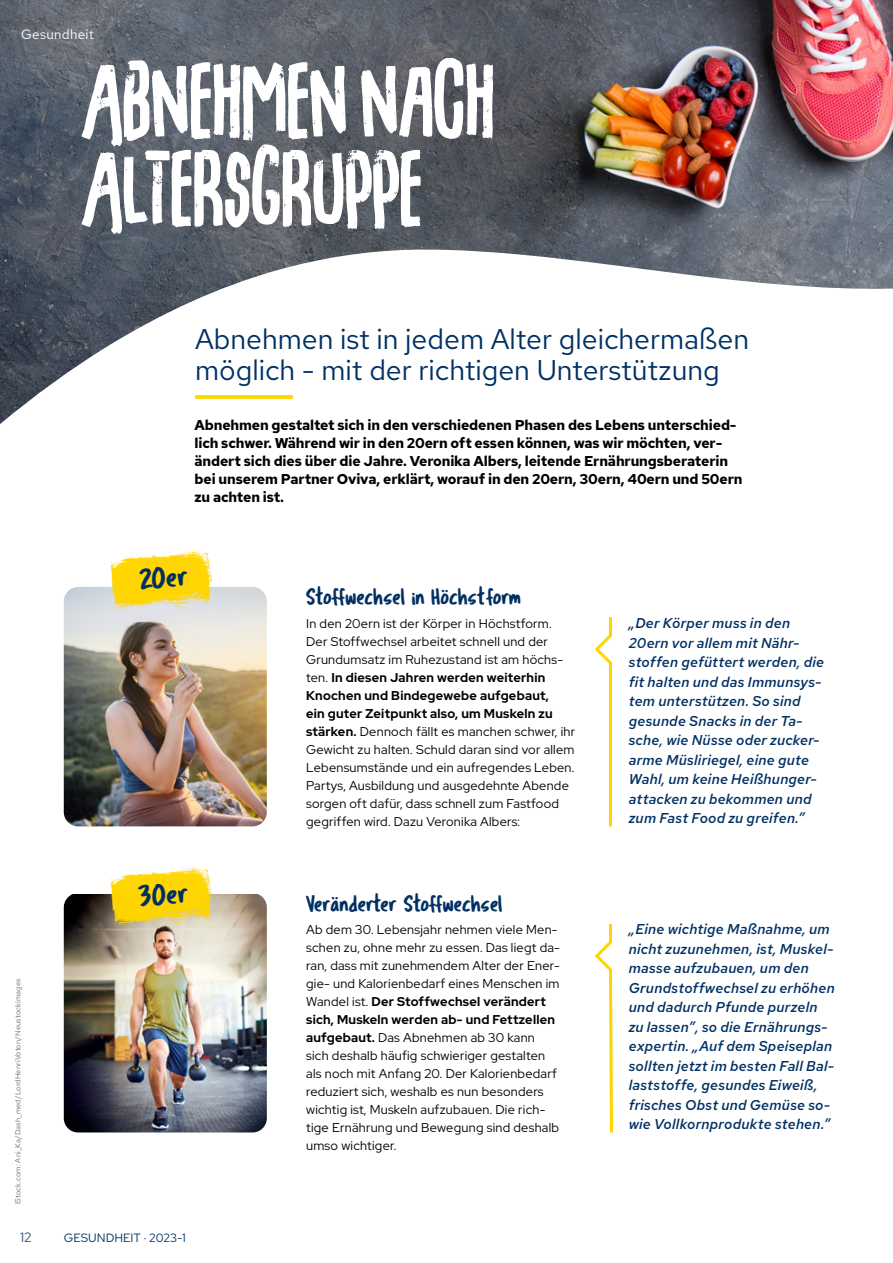
<style>
.page{position:relative;width:893px;height:1263px;background:#fff}
.page>*{position:absolute;margin:0;border:0;box-sizing:border-box;transform-origin:0 0}
.t1{font:108px/87.6px "Filmgoer";letter-spacing:-.01em;color:#fff}
.t2{font:30.75px "Tragic Marker";color:#003063}
.t3{font:28.5px/31.5px "Red Hat Text";color:#003063}
.t4{font:24px "Tragic Marker";letter-spacing:-.01em;color:#003063;scale:.95 1}
.t5{font:italic 500 14.25px/19.5px "Red Hat Text";letter-spacing:.015em;color:#003063}
.t6{font:700 14.25px/18px "Red Hat Text";letter-spacing:-.01em;color:#000}
.t7{font:13.5px "Red Hat Text";letter-spacing:.02em;color:#fff}
.t8{font:13.5px "Red Hat Text";color:#2f4b7d}
.t9{font:12.75px/18px "Red Hat Display";letter-spacing:.02em;color:#000}
.t10{font:12px "Red Hat Text";color:#003063}
.t11{font:7.5px "Red Hat Text";letter-spacing:.02em;color:#706f6f}
.s1{font-weight:700}
</style>
<div class="page">
<img style="left:0;top:0;width:893px;height:424px">
<svg style="left:195px;top:395px;width:98px;height:4px"></svg>
<img style="left:64px;top:587px;width:203px;height:239px">
<svg style="left:594px;top:617px;width:18px;height:210px"></svg>
<img style="left:110px;top:550px;width:104px;height:66px">
<img style="left:64px;top:894px;width:203px;height:238px">
<svg style="left:594px;top:923px;width:19px;height:210px"></svg>
<img style="left:110px;top:866px;width:104px;height:67px">
<p class="t7" style="left:21px;top:26px;width:74px">Gesundheit</p>
<h1 class="t1" style="left:81px;top:56px;width:416px">ABNEHMEN NACH<br>ALTERSGRUPPE</h1>
<p class="t3" style="left:195px;top:322px;width:556px">Abnehmen ist in jedem Alter gleichermaßen möglich - mit der richtigen Unterstützung</p>
<p class="t6" style="left:195px;top:416px;width:549px">Abnehmen gestaltet sich in den verschiedenen Phasen des Lebens unterschied&shy;lich schwer. Während wir in den 20ern oft essen können, was wir möchten, ver&shy;ändert sich dies über die Jahre. Veronika Albers, leitende Ernährungsberaterin bei unserem Partner Oviva, erklärt, worauf in den 20ern, 30ern, 40ern und 50ern zu achten ist.</p>
<h2 class="t2" style="left:138px;top:560px;width:16px;rotate:-4deg">20er</h2>
<p class="t11" style="left:13px;top:1204px;width:227px;rotate:-90deg">iStock.com: Ani_Ka/Dash_med/LordHenriVoton/Neustockimages</p>
<h2 class="t2" style="left:137px;top:877px;width:16px;rotate:-4deg">30er</h2>
<p class="t8" style="left:20px;top:1228px;width:13px">12</p>
<p class="t10" style="left:64px;top:1230px;width:124px">GESUNDHEIT · 2023-1</p>
<h2 class="t4" style="left:306px;top:582px;width:228px">Stoffwechsel in Höchstform</h2>
<p class="t9" style="left:306px;top:615px;width:270px">In den 20ern ist der Körper in Höchstform.<br>Der Stoffwechsel arbeitet schnell und der Grundumsatz im Ruhezustand ist am höchs&shy;ten. <span class="s1">In diesen Jahren werden weiterhin Knochen und Bindegewebe aufgebaut,<br>ein guter Zeitpunkt also, um Muskeln zu stärken.</span> Dennoch fällt es manchen schwer, ihr Gewicht zu halten. Schuld daran sind vor allem Lebensumstände und ein aufregendes Leben.<br>Partys, Ausbildung und ausgedehnte Abende sorgen oft dafür, dass schnell zum Fastfood gegriffen wird. Dazu Veronika Albers:</p>
<p class="t5" style="left:629px;top:613px;width:197px">„Der Körper muss in den<br>20ern vor allem mit Nähr&shy;stoffen gefüttert werden, die fit halten und das Immunsys&shy;tem unterstützen. So sind gesunde Snacks in der Ta&shy;sche, wie Nüsse oder zucker&shy;arme Müsliriegel, eine gute<br>Wahl, um keine Heißhunger&shy;attacken zu bekommen und zum Fast Food zu greifen.”</p>
<h2 class="t4" style="left:306px;top:888px;width:209px">Veränderter Stoffwechsel</h2>
<p class="t9" style="left:306px;top:921px;width:255px">Ab dem 30. Lebensjahr nehmen viele Men&shy;schen zu, ohne mehr zu essen. Das liegt da&shy;ran, dass mit zunehmendem Alter der Ener&shy;gie- und Kalorienbedarf eines Menschen im Wandel ist. <span class="s1">Der Stoffwechsel verändert sich, Muskeln werden ab- und Fettzellen aufgebaut.</span> Das Abnehmen ab 30 kann sich deshalb häufig schwieriger gestalten als noch mit Anfang 20. Der Kalorienbedarf reduziert sich, weshalb es nun besonders wichtig ist, Muskeln aufzubauen. Die rich&shy;tige Ernährung und Bewegung sind deshalb umso wichtiger.</p>
<p class="t5" style="left:629px;top:919px;width:208px">„Eine wichtige Maßnahme, um nicht zuzunehmen, ist, Muskel&shy;masse aufzubauen, um den<br>Grundstoffwechsel zu erhöhen und dadurch Pfunde purzeln zu lassen”, so die Ernährungs&shy;expertin. „Auf dem Speiseplan sollten jetzt im besten Fall Bal&shy;laststoffe, gesundes Eiweiß, frisches Obst und Gemüse so&shy;wie Vollkornprodukte stehen.”</p>
</div>
